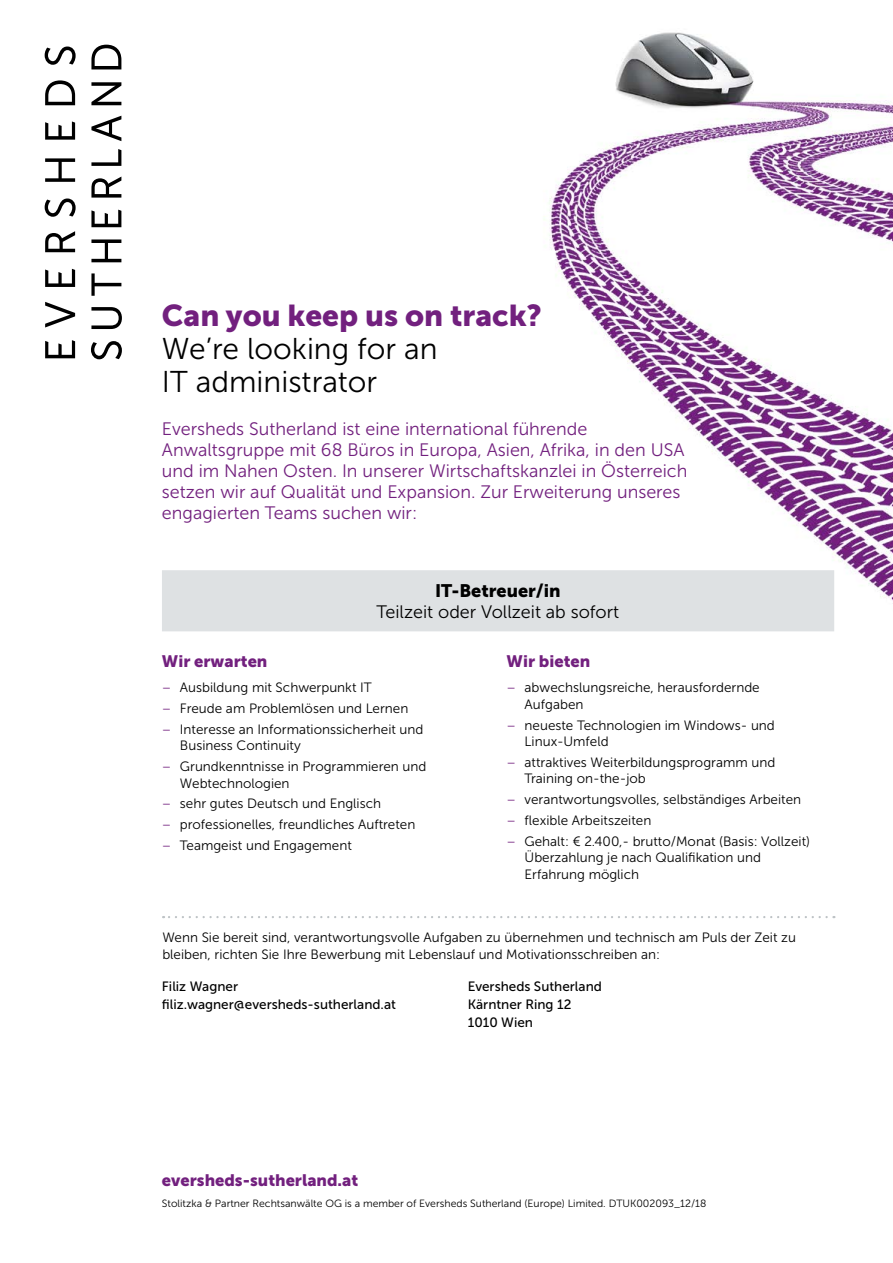
<style>
.page{position:relative;width:893px;height:1263px;background:#fff}
.page>*{position:absolute;margin:0;border:0;box-sizing:border-box;transform-origin:0 0}
.t1{font:30px/33px "Museo Sans 300";color:#000}
.t2{font:30px "Museo Sans 900";color:#72207e}
.t3{font:18px/21px "Museo Sans 300";color:#72207e}
.t4{font:18px "Museo Sans 300";color:#000}
.t5{font:18px "Museo Sans 900";color:#000}
.t6{font:16.5px "Museo Sans 900";color:#72207e}
.t7{font:13.5px/16.5px "Museo Sans 300";color:#000}
.t8{font:13.5px/18px "Museo Sans 500";color:#000}
.t9{font:10.5px "Museo Sans 300";color:#000}
.s1{color:#72207e}
</style>
<div class="page">
<img style="left:520px;top:32px;width:373px;height:600px">
<svg style="left:45px;top:340px;width:30px;height:18px"></svg>
<svg style="left:45px;top:302px;width:30px;height:25px"></svg>
<svg style="left:45px;top:269px;width:30px;height:18px"></svg>
<svg style="left:45px;top:231px;width:30px;height:21px"></svg>
<svg style="left:45px;top:158px;width:30px;height:24px"></svg>
<svg style="left:45px;top:121px;width:30px;height:19px"></svg>
<svg style="left:45px;top:80px;width:30px;height:25px"></svg>
<svg style="left:91px;top:307px;width:31px;height:22px"></svg>
<svg style="left:91px;top:273px;width:30px;height:23px"></svg>
<svg style="left:91px;top:239px;width:30px;height:23px"></svg>
<svg style="left:91px;top:210px;width:30px;height:17px"></svg>
<svg style="left:91px;top:177px;width:30px;height:21px"></svg>
<svg style="left:91px;top:149px;width:30px;height:17px"></svg>
<svg style="left:91px;top:116px;width:30px;height:25px"></svg>
<svg style="left:91px;top:82px;width:30px;height:23px"></svg>
<svg style="left:91px;top:45px;width:30px;height:24px"></svg>
<svg style="left:45px;top:198px;width:31px;height:19px"></svg>
<svg style="left:45px;top:47px;width:31px;height:18px"></svg>
<svg style="left:91px;top:341px;width:31px;height:18px"></svg>
<div style="left:162px;top:570px;width:672px;height:61px;background:#dee1e3"></div>
<svg style="left:163px;top:916px;width:664px;height:2px"></svg>
<h1 class="t2" style="left:162px;top:299px;width:381px">Can you keep us on track?</h1>
<h1 class="t1" style="left:162px;top:333px;width:277px">We’re looking for an<br>IT administrator</h1>
<p class="t3" style="left:162px;top:418px;width:527px">Eversheds Sutherland ist eine international führende Anwaltsgruppe mit 68 Büros in Europa, Asien, Afrika, in den USA und im Nahen Osten. In unserer Wirtschaftskanzlei in Österreich setzen wir auf Qualität und Expansion. Zur Erweiterung unseres engagierten Teams suchen wir:</p>
<h2 class="t5" style="left:435px;top:580px;width:127px">IT-Betreuer/in</h2>
<h2 class="t4" style="left:377px;top:602px;width:244px">Teilzeit oder Vollzeit ab sofort</h2>
<p class="t6" style="left:162px;top:652px;width:107px">Wir erwarten</p>
<p class="t7" style="left:162px;top:679px;width:211px"><span class="s1">–</span> Ausbildung mit Schwerpunkt IT</p>
<p class="t7" style="left:162px;top:700px;width:248px"><span class="s1">–</span> Freude am Problemlösen und Lernen</p>
<p class="t7" style="left:180px;top:721px;width:245px;text-indent:-18px"><span class="s1">–</span> Interesse an Informationssicherheit und<br>Business Continuity</p>
<p class="t7" style="left:180px;top:758px;width:248px;text-indent:-18px"><span class="s1">–</span> Grundkenntnisse in Programmieren und<br>Webtechnologien</p>
<p class="t7" style="left:162px;top:795px;width:221px"><span class="s1">–</span> sehr gutes Deutsch und Englisch</p>
<p class="t7" style="left:162px;top:816px;width:255px"><span class="s1">–</span> professionelles, freundliches Auftreten</p>
<p class="t7" style="left:162px;top:837px;width:191px"><span class="s1">–</span> Teamgeist und Engagement</p>
<p class="t6" style="left:507px;top:652px;width:85px">Wir bieten</p>
<p class="t7" style="left:525px;top:679px;width:237px;text-indent:-18px"><span class="s1">–</span> abwechslungsreiche, herausfordernde<br>Aufgaben</p>
<p class="t7" style="left:525px;top:717px;width:252px;text-indent:-18px"><span class="s1">–</span> neueste Technologien im Windows- und<br>Linux-Umfeld</p>
<p class="t7" style="left:525px;top:754px;width:252px;text-indent:-18px"><span class="s1">–</span> attraktives Weiterbildungsprogramm und<br>Training on-the-job</p>
<p class="t7" style="left:507px;top:791px;width:296px"><span class="s1">–</span> verantwortungsvolles, selbständiges Arbeiten</p>
<p class="t7" style="left:507px;top:812px;width:146px"><span class="s1">–</span> flexible Arbeitszeiten</p>
<p class="t7" style="left:525px;top:833px;width:287px;text-indent:-18px"><span class="s1">–</span> Gehalt: € 2.400,- brutto/Monat (Basis: Vollzeit)<br>Überzahlung je nach Qualifikation und<br>Erfahrung möglich</p>
<p class="t7" style="left:162px;top:930px;width:635px">Wenn Sie bereit sind, verantwortungsvolle Aufgaben zu übernehmen und technisch am Puls der Zeit zu bleiben, richten Sie Ihre Bewerbung mit Lebenslauf und Motivationsschreiben an:</p>
<p class="t8" style="left:162px;top:977px;width:235px">Filiz Wagner filiz.wagner@eversheds-sutherland.at</p>
<p class="t8" style="left:468px;top:977px;width:136px">Eversheds Sutherland<br>Kärntner Ring 12<br>1010 Wien</p>
<p class="t6" style="left:162px;top:1171px;width:198px">eversheds-sutherland.at</p>
<p class="t9" style="left:162px;top:1197px;width:546px">Stolitzka &amp; Partner Rechtsanwälte OG is a member of Eversheds Sutherland (Europe) Limited. DTUK002093_12/18</p>
</div>
